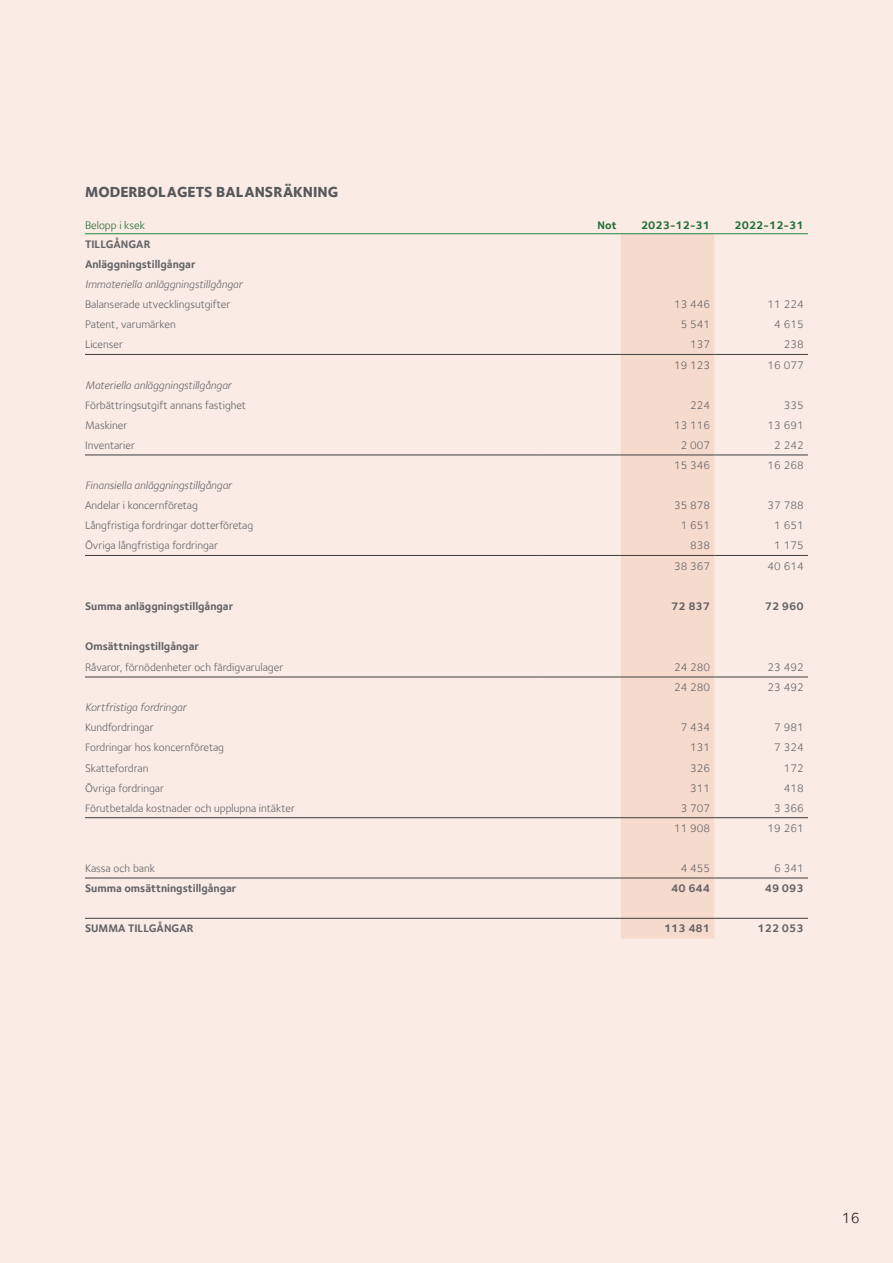
<style>
.page{position:relative;width:893px;height:1263px;background:#faebe4}
.page>*{position:absolute;margin:0;border:0;box-sizing:border-box;transform-origin:0 0}
.t1{font:15px "Foundry Sterling Extra Bold OSF";color:#57585a}
.t2{font:15px "Foundry Sterling";color:#231f20}
.Tabell_Vänster{font:11.25px "Foundry Sterling";color:#636366}
.Tabell_Höger{font:11.25px "Foundry Sterling";color:#636366}
.Tabell_Vänster-2{font:700 11.25px "Foundry Sterling";color:#636366}
.Tabell_Vänster-3{font:italic 11.25px "Foundry Sterling";color:#636366}
.Tabell_Höger-2{font:700 11.25px "Foundry Sterling";color:#636366}
.Tabell_Höger-3{font:700 11.25px "Foundry Sterling";color:#1f6d37}
.Tabell_Vänster-4{font:11.25px "Foundry Sterling";color:#1f6d37}
</style>
<div class="page">
<div style="left:621px;top:234px;width:93px;height:704px;background:#f7dace"></div>
<hr style="left:85px;top:233px;width:455px;height:1px;background:#1d8b43">
<hr style="left:540px;top:233px;width:81px;height:1px;background:#1d8b43">
<hr style="left:621px;top:233px;width:93px;height:1px;background:#1d8b43">
<hr style="left:714px;top:233px;width:94px;height:1px;background:#1d8b43">
<hr style="left:85px;top:354px;width:455px;height:1px;background:#3e3e3f">
<hr style="left:540px;top:354px;width:81px;height:1px;background:#3e3e3f">
<hr style="left:621px;top:354px;width:93px;height:1px;background:#3e3e3f">
<hr style="left:714px;top:354px;width:94px;height:1px;background:#3e3e3f">
<hr style="left:85px;top:555px;width:455px;height:1px;background:#3e3e3f">
<hr style="left:540px;top:555px;width:81px;height:1px;background:#3e3e3f">
<hr style="left:621px;top:555px;width:93px;height:1px;background:#3e3e3f">
<hr style="left:714px;top:555px;width:94px;height:1px;background:#3e3e3f">
<hr style="left:85px;top:677px;width:455px;height:1px;background:#3e3e3f">
<hr style="left:540px;top:677px;width:81px;height:1px;background:#3e3e3f">
<hr style="left:621px;top:677px;width:93px;height:1px;background:#3e3e3f">
<hr style="left:714px;top:677px;width:94px;height:1px;background:#3e3e3f">
<hr style="left:85px;top:455px;width:455px;height:1px;background:#3e3e3f">
<hr style="left:540px;top:455px;width:81px;height:1px;background:#3e3e3f">
<hr style="left:621px;top:455px;width:93px;height:1px;background:#3e3e3f">
<hr style="left:714px;top:455px;width:94px;height:1px;background:#3e3e3f">
<hr style="left:85px;top:817px;width:455px;height:1px;background:#3e3e3f">
<hr style="left:540px;top:817px;width:81px;height:1px;background:#3e3e3f">
<hr style="left:621px;top:817px;width:93px;height:1px;background:#3e3e3f">
<hr style="left:714px;top:817px;width:94px;height:1px;background:#3e3e3f">
<hr style="left:85px;top:878px;width:455px;height:1px;background:#3e3e3f">
<hr style="left:540px;top:878px;width:81px;height:1px;background:#3e3e3f">
<hr style="left:621px;top:878px;width:93px;height:1px;background:#3e3e3f">
<hr style="left:714px;top:878px;width:94px;height:1px;background:#3e3e3f">
<hr style="left:85px;top:918px;width:455px;height:1px;background:#3e3e3f">
<hr style="left:540px;top:918px;width:81px;height:1px;background:#3e3e3f">
<hr style="left:621px;top:918px;width:93px;height:1px;background:#3e3e3f">
<hr style="left:714px;top:918px;width:94px;height:1px;background:#3e3e3f">
<h2 class="t1" style="left:85px;top:182px;width:255px">MODERBOLAGETS BALANSRÄKNING</h2>
<p class="Tabell_Vänster-4" style="left:85px;top:219px;width:62px">Belopp i ksek</p>
<p class="Tabell_Höger-3" style="left:598px;top:219px;width:20px">Not</p>
<p class="Tabell_Höger-3" style="left:641px;top:219px;width:71px">2023-12-31</p>
<p class="Tabell_Höger-3" style="left:735px;top:219px;width:71px">2022-12-31</p>
<p class="Tabell_Vänster-2" style="left:85px;top:237px;width:67px">TILLGÅNGAR</p>
<p class="Tabell_Vänster-2" style="left:85px;top:258px;width:112px">Anläggningstillgångar</p>
<p class="Tabell_Vänster-3" style="left:85px;top:278px;width:159px">Immateriella anläggningstillgångar</p>
<p class="Tabell_Vänster" style="left:85px;top:298px;width:147px">Balanserade utvecklingsutgifter</p>
<p class="Tabell_Höger" style="left:674px;top:298px;width:38px">13 446</p>
<p class="Tabell_Höger" style="left:768px;top:298px;width:38px">11 224</p>
<p class="Tabell_Vänster" style="left:85px;top:318px;width:92px">Patent, varumärken</p>
<p class="Tabell_Höger" style="left:681px;top:318px;width:31px">5 541</p>
<p class="Tabell_Höger" style="left:774px;top:318px;width:31px">4 615</p>
<p class="Tabell_Vänster" style="left:85px;top:338px;width:39px">Licenser</p>
<p class="Tabell_Höger" style="left:690px;top:338px;width:22px">137</p>
<p class="Tabell_Höger" style="left:784px;top:338px;width:22px">238</p>
<p class="Tabell_Höger" style="left:674px;top:358px;width:38px">19 123</p>
<p class="Tabell_Höger" style="left:768px;top:358px;width:38px">16 077</p>
<p class="Tabell_Vänster-3" style="left:85px;top:378px;width:148px">Materiella anläggningstillgångar</p>
<p class="Tabell_Vänster" style="left:85px;top:398px;width:163px">Förbättringsutgift annans fastighet</p>
<p class="Tabell_Höger" style="left:690px;top:398px;width:22px">224</p>
<p class="Tabell_Höger" style="left:784px;top:398px;width:22px">335</p>
<p class="Tabell_Vänster" style="left:85px;top:419px;width:44px">Maskiner</p>
<p class="Tabell_Höger" style="left:674px;top:419px;width:38px">13 116</p>
<p class="Tabell_Höger" style="left:768px;top:419px;width:38px">13 691</p>
<p class="Tabell_Vänster" style="left:85px;top:439px;width:51px">Inventarier</p>
<p class="Tabell_Höger" style="left:681px;top:439px;width:31px">2 007</p>
<p class="Tabell_Höger" style="left:774px;top:439px;width:31px">2 242</p>
<p class="Tabell_Höger" style="left:674px;top:459px;width:38px">15 346</p>
<p class="Tabell_Höger" style="left:768px;top:459px;width:38px">16 268</p>
<p class="Tabell_Vänster-3" style="left:85px;top:479px;width:148px">Finansiella anläggningstillgångar</p>
<p class="Tabell_Vänster" style="left:85px;top:499px;width:114px">Andelar i koncernföretag</p>
<p class="Tabell_Höger" style="left:674px;top:499px;width:38px">35 878</p>
<p class="Tabell_Höger" style="left:768px;top:499px;width:38px">37 788</p>
<p class="Tabell_Vänster" style="left:85px;top:519px;width:170px">Långfristiga fordringar dotterföretag</p>
<p class="Tabell_Höger" style="left:681px;top:519px;width:31px">1 651</p>
<p class="Tabell_Höger" style="left:774px;top:519px;width:31px">1 651</p>
<p class="Tabell_Vänster" style="left:85px;top:539px;width:134px">Övriga långfristiga fordringar</p>
<p class="Tabell_Höger" style="left:690px;top:539px;width:22px">838</p>
<p class="Tabell_Höger" style="left:774px;top:539px;width:31px">1 175</p>
<p class="Tabell_Höger" style="left:674px;top:559px;width:38px">38 367</p>
<p class="Tabell_Höger" style="left:768px;top:559px;width:38px">40 614</p>
<p class="Tabell_Vänster-2" style="left:85px;top:599px;width:150px">Summa anläggningstillgångar</p>
<p class="Tabell_Höger-2" style="left:671px;top:599px;width:40px">72 837</p>
<p class="Tabell_Höger-2" style="left:765px;top:599px;width:40px">72 960</p>
<p class="Tabell_Vänster-2" style="left:85px;top:640px;width:115px">Omsättningstillgångar</p>
<p class="Tabell_Vänster" style="left:85px;top:660px;width:200px">Råvaror, förnödenheter och färdigvarulager</p>
<p class="Tabell_Vänster" style="left:674px;top:660px;width:38px">24 280</p>
<p class="Tabell_Vänster" style="left:768px;top:660px;width:38px">23 492</p>
<p class="Tabell_Höger" style="left:674px;top:681px;width:38px">24 280</p>
<p class="Tabell_Höger" style="left:768px;top:681px;width:38px">23 492</p>
<p class="Tabell_Vänster-3" style="left:85px;top:701px;width:103px">Kortfristiga fordringar</p>
<p class="Tabell_Vänster" style="left:85px;top:721px;width:70px">Kundfordringar</p>
<p class="Tabell_Höger" style="left:681px;top:721px;width:31px">7 434</p>
<p class="Tabell_Höger" style="left:774px;top:721px;width:31px">7 981</p>
<p class="Tabell_Vänster" style="left:85px;top:741px;width:141px">Fordringar hos koncernföretag</p>
<p class="Tabell_Höger" style="left:690px;top:741px;width:22px">131</p>
<p class="Tabell_Höger" style="left:774px;top:741px;width:31px">7 324</p>
<p class="Tabell_Vänster" style="left:85px;top:761px;width:65px">Skattefordran</p>
<p class="Tabell_Höger" style="left:690px;top:761px;width:22px">326</p>
<p class="Tabell_Höger" style="left:784px;top:761px;width:22px">172</p>
<p class="Tabell_Vänster" style="left:85px;top:781px;width:81px">Övriga fordringar</p>
<p class="Tabell_Höger" style="left:690px;top:781px;width:22px">311</p>
<p class="Tabell_Höger" style="left:784px;top:781px;width:22px">418</p>
<p class="Tabell_Vänster" style="left:85px;top:801px;width:211px">Förutbetalda kostnader och upplupna intäkter</p>
<p class="Tabell_Höger" style="left:681px;top:801px;width:31px">3 707</p>
<p class="Tabell_Höger" style="left:774px;top:801px;width:31px">3 366</p>
<p class="Tabell_Höger" style="left:674px;top:821px;width:38px">11 908</p>
<p class="Tabell_Höger" style="left:768px;top:821px;width:38px">19 261</p>
<p class="Tabell_Vänster" style="left:85px;top:862px;width:71px">Kassa och bank</p>
<p class="Tabell_Höger" style="left:681px;top:862px;width:31px">4 455</p>
<p class="Tabell_Höger" style="left:774px;top:862px;width:31px">6 341</p>
<p class="Tabell_Vänster-2" style="left:85px;top:882px;width:153px">Summa omsättningstillgångar</p>
<p class="Tabell_Höger-2" style="left:671px;top:882px;width:40px">40 644</p>
<p class="Tabell_Höger-2" style="left:765px;top:882px;width:40px">49 093</p>
<p class="Tabell_Vänster-2" style="left:85px;top:922px;width:110px">SUMMA TILLGÅNGAR</p>
<p class="Tabell_Höger-2" style="left:664px;top:922px;width:48px">113 481</p>
<p class="Tabell_Höger-2" style="left:757px;top:922px;width:48px">122 053</p>
<h1 class="t2" style="left:842px;top:1209px;width:19px">16</h1>
</div>
